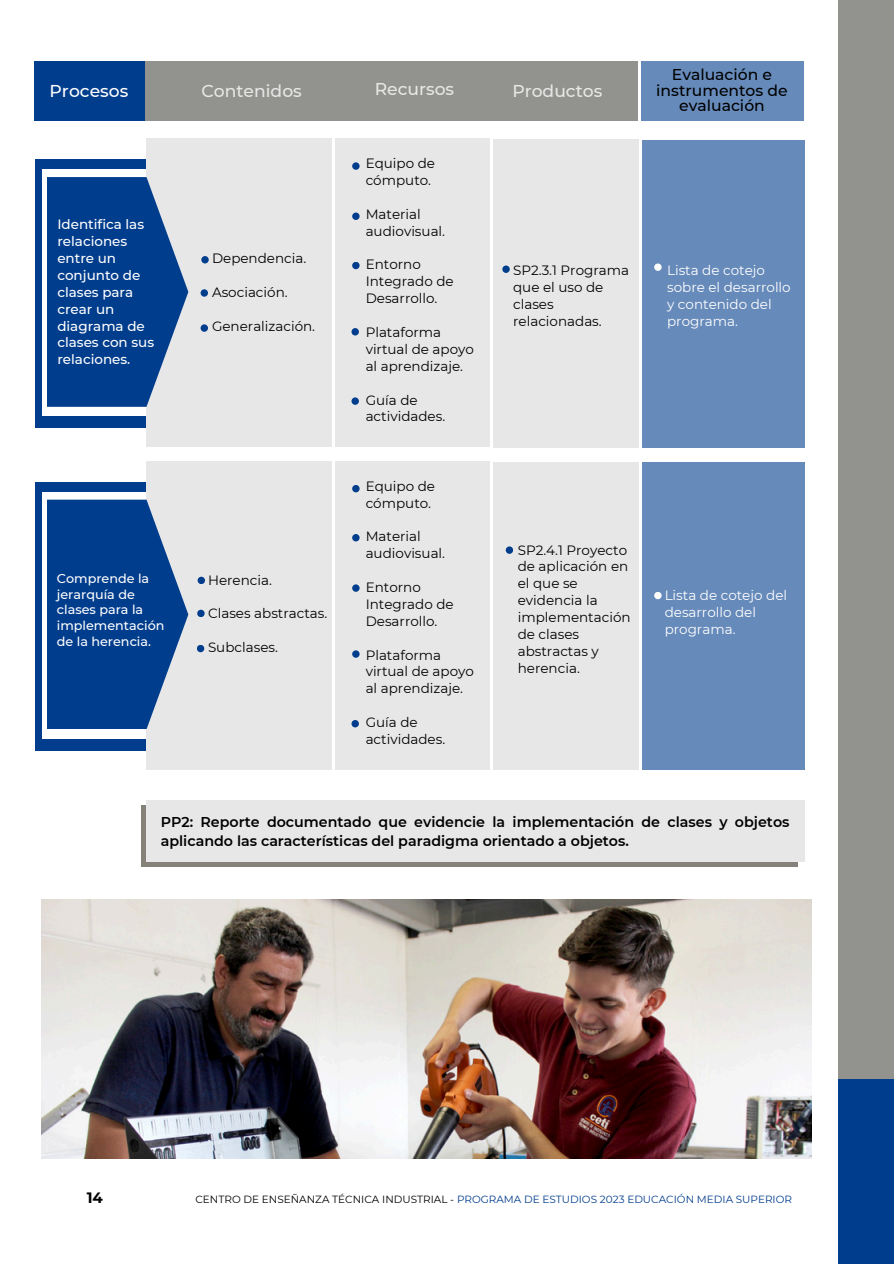
<style>
.page{position:relative;width:894px;height:1264px;background:#fff}
.page>*{position:absolute;margin:0;border:0;box-sizing:border-box;transform-origin:0 0}
.t1{font:500 17.1px "Montserrat";color:#e8e7e7}
.t2{font:500 17.1px "Montserrat";color:#fff}
.t3{font:500 15.6px/15.8px "Montserrat";color:#000;text-align:center}
.t4{font:700 15px "Montserrat";color:#000}
.t5{font:600 14.25px/19.2px "Montserrat";color:#000}
.t6{font:13.5px/16.8px "Montserrat";color:#000}
.t7{font:500 13.5px/16.8px "Montserrat";color:#fff}
.t8{font:13.5px/16.8px "Montserrat";color:#fff}
.t9{font:500 12.75px/15.9px "Montserrat";color:#fff}
.t10{font:10.5px "Montserrat";color:#013d8d}
.s1{color:#000}
</style>
<div class="page">
<div style="left:838px;top:0;width:55px;height:1092px;background:#92928e"></div>
<div style="left:838px;top:1078px;width:55px;height:185px;background:#013d8d"></div>
<div style="left:36px;top:160px;width:110px;height:268px;background:#013d8d"></div>
<div style="left:42px;top:170px;width:582px;height:246px;background:#fff"></div>
<div style="left:146px;top:139px;width:185px;height:308px;background:#e8e7e7"></div>
<div style="left:335px;top:139px;width:154px;height:308px;background:#e8e7e7"></div>
<div style="left:493px;top:139px;width:145px;height:308px;background:#e8e7e7"></div>
<svg style="left:47px;top:177px;width:141px;height:230px;background:#22559a"></svg>
<div style="left:352px;top:162px;width:7px;height:8px;background:#013d8d;border-radius:50%"></div>
<div style="left:352px;top:212px;width:7px;height:8px;background:#013d8d;border-radius:50%"></div>
<div style="left:352px;top:262px;width:7px;height:7px;background:#013d8d;border-radius:50%"></div>
<div style="left:502px;top:265px;width:7px;height:8px;background:#013d8d;border-radius:50%"></div>
<div style="left:641px;top:140px;width:163px;height:307px;background:#668aba"></div>
<div style="left:654px;top:263px;width:7px;height:8px;background:#fff;border-radius:50%"></div>
<div style="left:351px;top:328px;width:8px;height:7px;background:#013d8d;border-radius:50%"></div>
<div style="left:201px;top:256px;width:8px;height:7px;background:#013d8d;border-radius:50%"></div>
<div style="left:200px;top:289px;width:8px;height:8px;background:#013d8d;border-radius:50%"></div>
<div style="left:351px;top:397px;width:8px;height:8px;background:#013d8d;border-radius:50%"></div>
<div style="left:36px;top:482px;width:110px;height:268px;background:#013d8d"></div>
<div style="left:42px;top:492px;width:582px;height:246px;background:#fff"></div>
<div style="left:146px;top:461px;width:185px;height:309px;background:#e8e7e7"></div>
<div style="left:335px;top:461px;width:154px;height:309px;background:#e8e7e7"></div>
<div style="left:493px;top:462px;width:145px;height:308px;background:#e8e7e7"></div>
<svg style="left:47px;top:499px;width:141px;height:230px;background:#23569a"></svg>
<div style="left:352px;top:485px;width:7px;height:7px;background:#013d8d;border-radius:50%"></div>
<div style="left:352px;top:534px;width:7px;height:7px;background:#013d8d;border-radius:50%"></div>
<div style="left:352px;top:584px;width:7px;height:8px;background:#013d8d;border-radius:50%"></div>
<svg style="left:505px;top:546px;width:8px;height:8px"></svg>
<div style="left:641px;top:463px;width:163px;height:307px;background:#668aba"></div>
<div style="left:654px;top:592px;width:7px;height:7px;background:#fff;border-radius:50%"></div>
<div style="left:352px;top:650px;width:7px;height:7px;background:#013d8d;border-radius:50%"></div>
<div style="left:197px;top:576px;width:8px;height:8px;background:#013d8d;border-radius:50%"></div>
<div style="left:197px;top:609px;width:7px;height:8px;background:#013d8d;border-radius:50%"></div>
<div style="left:197px;top:645px;width:7px;height:7px;background:#013d8d;border-radius:50%"></div>
<div style="left:351px;top:720px;width:8px;height:7px;background:#013d8d;border-radius:50%"></div>
<svg style="left:141px;top:805px;width:656px;height:62px;background:#94908a"></svg>
<div style="left:146px;top:800px;width:658px;height:61px;background:#e8e7e7"></div>
<div style="left:200px;top:324px;width:8px;height:8px;background:#013d8d;border-radius:50%"></div>
<img style="left:42px;top:899px;width:769px;height:259px">
<div style="left:35px;top:61px;width:602px;height:60px;background:#92928e"></div>
<div style="left:35px;top:61px;width:110px;height:60px;background:#013d8d"></div>
<div style="left:640px;top:61px;width:163px;height:60px;background:#668aba"></div>
<h3 class="t2" style="left:50px;top:80px;width:80px">Procesos</h3>
<h2 class="t1" style="left:201px;top:80px;width:102px">Contenidos</h2>
<p class="t1" style="left:374px;top:78px;width:81px">Recursos</p>
<p class="t1" style="left:512px;top:80px;width:91px">Productos</p>
<p class="t3" style="left:656px;top:66px;width:133px">Evaluación e instrumentos de evaluación</p>
<h1 class="t7" style="left:57px;top:216px;width:98px">Identifica las relaciones entre un conjunto de clases para crear un diagrama de clases con sus relaciones.</h1>
<h1 class="t6" style="left:212px;top:250px;width:96px">Dependencia.</h1>
<h1 class="t6" style="left:212px;top:283px;width:77px">Asociación.</h1>
<h3 class="t6" style="left:212px;top:317px;width:105px">Generalización.</h3>
<h3 class="t9" style="left:57px;top:570px;width:109px">Comprende la jerarquía de clases para la implementación de la herencia.</h3>
<h2 class="t6" style="left:208px;top:571px;width:65px">Herencia.</h2>
<h3 class="t6" style="left:208px;top:605px;width:121px">Clases abstractas.</h3>
<h3 class="t6" style="left:208px;top:639px;width:71px">Subclases.</h3>
<h3 class="t6" style="left:365px;top:155px;width:71px">Equipo de cómputo.</h3>
<h3 class="t6" style="left:365px;top:205px;width:81px">Material audiovisual.</h3>
<h3 class="t6" style="left:365px;top:256px;width:89px">Entorno<br>Integrado de<br>Desarrollo.</h3>
<h3 class="t6" style="left:365px;top:324px;width:110px">Plataforma virtual de apoyo al aprendizaje.</h3>
<h3 class="t6" style="left:365px;top:391px;width:81px">Guía de actividades.</h3>
<h3 class="t6" style="left:365px;top:477px;width:71px">Equipo de cómputo.</h3>
<h3 class="t6" style="left:365px;top:528px;width:81px">Material audiovisual.</h3>
<h3 class="t6" style="left:365px;top:579px;width:89px">Entorno<br>Integrado de<br>Desarrollo.</h3>
<h3 class="t6" style="left:365px;top:646px;width:110px">Plataforma virtual de apoyo al aprendizaje.</h3>
<h3 class="t6" style="left:365px;top:714px;width:81px">Guía de actividades.</h3>
<h3 class="t6" style="left:513px;top:262px;width:117px">SP2.3.1 Programa que el uso de clases relacionadas.</h3>
<h3 class="t8" style="left:667px;top:262px;width:125px">Lista de cotejo sobre el desarrollo y contenido del programa.</h3>
<h3 class="t6" style="left:517px;top:541px;width:114px">SP2.4.1 Proyecto de aplicación en el que se evidencia la implementación de clases abstractas y herencia.</h3>
<h3 class="t8" style="left:664px;top:587px;width:124px">Lista de cotejo del desarrollo del programa.</h3>
<h3 class="t5" style="left:161px;top:812px;width:630px">PP2: Reporte documentado que evidencie la implementación de clases y objetos aplicando las características del paradigma orientado a objetos.</h3>
<h1 class="t4" style="left:87px;top:1187px;width:18px">14</h1>
<h1 class="t10" style="left:195px;top:1193px;width:598px"><span class="s1">CENTRO DE ENSEÑANZA TÉCNICA INDUSTRIAL -</span> PROGRAMA DE ESTUDIOS 2023 EDUCACIÓN MEDIA SUPERIOR</h1>
</div>
